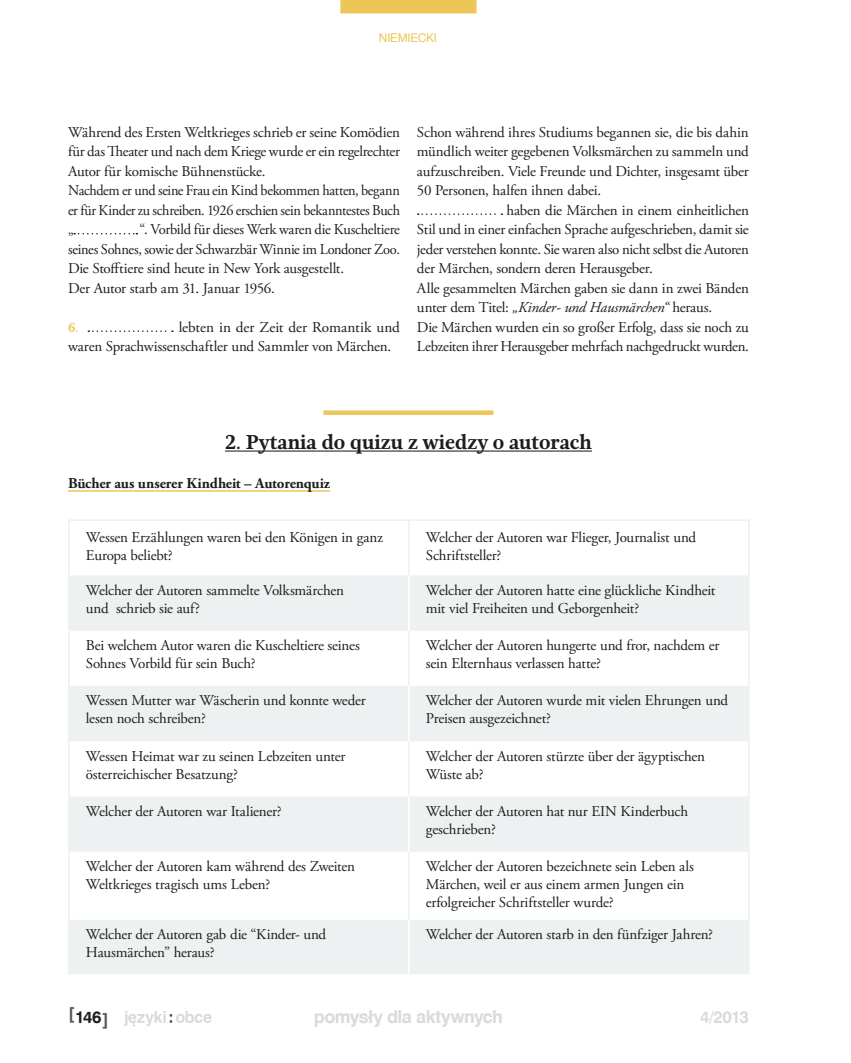
<style>
.page{position:relative;width:851px;height:1063px;background:#fff}
.page>*{position:absolute;margin:0;border:0;box-sizing:border-box;transform-origin:0 0}
.t1{font:700 21px "Nyte";color:#1d1d1b}
.t2{font:700 18px "Swiss 721 TL";letter-spacing:-.03em;color:#dadada}
.t3{font:700 16.65px "Swiss 721 TL";color:#dadada}
.t4{font:700 16.5px "Swiss 721 TL";color:#1d1d1b}
.t5{font:15px/18px "Adobe Garamond Pro";letter-spacing:-.02em;color:#1d1d1b}
.t6{font:italic 15px "Adobe Garamond Pro";letter-spacing:-.01em;color:#1d1d1b}
.t7{font:700 15px "Adobe Garamond Pro";letter-spacing:-.01em;color:#1d1d1b}
.t8{font:700 13.5px "Nyte";color:#ecc758}
.t9{font:12px "Swiss 721 TL";letter-spacing:-.015em;color:#ecc758}
.s1{font-style:normal}
.s2{color:#575756}
</style>
<div class="page">
<svg style="left:74px;top:233px;width:63px;height:1px"></svg>
<svg style="left:88px;top:330px;width:85px;height:2px"></svg>
<svg style="left:417px;top:213px;width:85px;height:2px"></svg>
<div style="left:323px;top:410px;width:170px;height:5px;background:#ecc758"></div>
<hr style="left:225px;top:451px;width:367px;height:1px;background:#1d1d1b">
<hr style="left:68px;top:490px;width:262px;height:2px;background:#ecc758">
<svg style="left:70px;top:575px;width:678px;height:399px;fill:#eef1f1"></svg>
<hr style="left:68px;top:519px;width:341px;height:2px;background:#eef1f1">
<hr style="left:409px;top:519px;width:340px;height:2px;background:#eef1f1">
<hr style="left:408px;top:521px;width:1px;height:54px;background:#eef1f1">
<hr style="left:408px;top:631px;width:1px;height:55px;background:#eef1f1">
<hr style="left:408px;top:741px;width:1px;height:55px;background:#eef1f1">
<hr style="left:408px;top:852px;width:1px;height:68px;background:#eef1f1">
<hr style="left:408px;top:575px;width:1px;height:56px;background:#fff">
<hr style="left:408px;top:686px;width:1px;height:55px;background:#fff">
<hr style="left:408px;top:796px;width:1px;height:56px;background:#fff">
<hr style="left:408px;top:920px;width:1px;height:54px;background:#fff">
<hr style="left:68px;top:521px;width:2px;height:54px;background:#eef1f1">
<hr style="left:748px;top:521px;width:1px;height:54px;background:#eef1f1">
<hr style="left:68px;top:575px;width:2px;height:56px;background:#eef1f1">
<hr style="left:748px;top:575px;width:1px;height:56px;background:#eef1f1">
<hr style="left:68px;top:631px;width:2px;height:55px;background:#eef1f1">
<hr style="left:748px;top:631px;width:1px;height:55px;background:#eef1f1">
<hr style="left:68px;top:686px;width:2px;height:55px;background:#eef1f1">
<hr style="left:748px;top:686px;width:1px;height:55px;background:#eef1f1">
<hr style="left:68px;top:741px;width:2px;height:55px;background:#eef1f1">
<hr style="left:748px;top:741px;width:1px;height:55px;background:#eef1f1">
<hr style="left:68px;top:796px;width:2px;height:56px;background:#eef1f1">
<hr style="left:748px;top:796px;width:1px;height:56px;background:#eef1f1">
<hr style="left:68px;top:852px;width:2px;height:68px;background:#eef1f1">
<hr style="left:748px;top:852px;width:1px;height:68px;background:#eef1f1">
<hr style="left:68px;top:920px;width:2px;height:54px;background:#eef1f1">
<hr style="left:748px;top:920px;width:1px;height:54px;background:#eef1f1">
<svg style="left:124px;top:1011px;width:87px;height:15px"></svg>
<div style="left:340px;top:0;width:136px;height:13px;background:#ecc758"></div>
<p class="t9" style="left:379px;top:30px;width:60px">NIEMIECKI</p>
<p class="t5" style="left:68px;top:123px;width:333px;line-height:19.5px">Während des Ersten Weltkrieges schrieb er seine Komödien für das Theater und nach dem Kriege wurde er ein regelrechter Autor für komische Bühnenstücke.<br>Nachdem er und seine Frau ein Kind bekommen hatten, begann er für Kinder zu schreiben. 1926 erschien sein bekanntestes Buch „</p>
<p class="t5" style="left:68px;top:220px;width:333px;line-height:19.5px;text-indent:71px">“. Vorbild für dieses Werk waren die Kuscheltiere seines Sohnes, sowie der Schwarzbär Winnie im Londoner Zoo.<br>Die Stofftiere sind heute in New York ausgestellt.<br>Der Autor starb am 31. Januar 1956.</p>
<p class="t8" style="left:68px;top:318px;width:12px">6.</p>
<p class="t5" style="left:68px;top:318px;width:333px;line-height:19.5px;text-indent:111px">lebten in der Zeit der Romantik und waren Sprachwissenschaftler und Sammler von Märchen.</p>
<p class="t5" style="left:417px;top:124px;width:333px">Schon während ihres Studiums begannen sie, die bis dahin</p>
<p class="t5" style="left:417px;top:143px;width:333px">mündlich weiter gegebenen Volksmärchen zu sammeln und</p>
<p class="t5" style="left:417px;top:163px;width:333px">aufzuschreiben. Viele Freunde und Dichter, insgesamt über</p>
<p class="t5" style="left:417px;top:182px;width:186px">50 Personen, halfen ihnen dabei.</p>
<p class="t5" style="left:506px;top:202px;width:244px">haben die Märchen in einem einheitlichen</p>
<p class="t5" style="left:417px;top:221px;width:333px">Stil und in einer einfachen Sprache aufgeschrieben, damit sie</p>
<p class="t5" style="left:417px;top:241px;width:333px">jeder verstehen konnte. Sie waren also nicht selbst die Autoren</p>
<p class="t5" style="left:417px;top:260px;width:237px">der Märchen, sondern deren Herausgeber.</p>
<p class="t5" style="left:417px;top:280px;width:333px">Alle gesammelten Märchen gaben sie dann in zwei Bänden</p>
<p class="t6" style="left:417px;top:299px;width:296px"><span class="s1">unter dem Titel:</span> „Kinder- und Hausmärchen“ <span class="s1">heraus.</span></p>
<p class="t5" style="left:417px;top:319px;width:333px">Die Märchen wurden ein so großer Erfolg, dass sie noch zu</p>
<p class="t5" style="left:417px;top:338px;width:333px">Lebzeiten ihrer Herausgeber mehrfach nachgedruckt wurden.</p>
<h1 class="t1" style="left:225px;top:427px;width:368px">2. Pytania do quizu z wiedzy o autorach</h1>
<p class="t7" style="left:68px;top:474px;width:263px">Bücher aus unserer Kindheit – Autorenquiz</p>
<p class="t5" style="left:86px;top:529px;width:299px">Wessen Erzählungen waren bei den Königen in ganz<br>Europa beliebt?</p>
<p class="t5" style="left:426px;top:529px;width:272px">Welcher der Autoren war Flieger, Journalist und<br>Schriftsteller?</p>
<p class="t5" style="left:86px;top:582px;width:259px">Welcher der Autoren sammelte Volksmärchen und schrieb sie auf?</p>
<p class="t5" style="left:426px;top:582px;width:291px">Welcher der Autoren hatte eine glückliche Kindheit mit viel Freiheiten und Geborgenheit?</p>
<p class="t5" style="left:86px;top:637px;width:275px">Bei welchem Autor waren die Kuscheltiere seines<br>Sohnes Vorbild für sein Buch?</p>
<p class="t5" style="left:426px;top:637px;width:295px">Welcher der Autoren hungerte und fror, nachdem er sein Elternhaus verlassen hatte?</p>
<p class="t5" style="left:86px;top:692px;width:281px">Wessen Mutter war Wäscherin und konnte weder lesen noch schreiben?</p>
<p class="t5" style="left:426px;top:692px;width:304px">Welcher der Autoren wurde mit vielen Ehrungen und<br>Preisen ausgezeichnet?</p>
<p class="t5" style="left:86px;top:747px;width:261px">Wessen Heimat war zu seinen Lebzeiten unter österreichischer Besatzung?</p>
<p class="t5" style="left:426px;top:747px;width:280px">Welcher der Autoren stürzte über der ägyptischen<br>Wüste ab?</p>
<p class="t5" style="left:86px;top:803px;width:197px">Welcher der Autoren war Italiener?</p>
<p class="t5" style="left:426px;top:803px;width:264px">Welcher der Autoren hat nur EIN Kinderbuch geschrieben?</p>
<p class="t5" style="left:86px;top:858px;width:271px">Welcher der Autoren kam während des Zweiten<br>Weltkrieges tragisch ums Leben?</p>
<p class="t5" style="left:426px;top:858px;width:269px">Welcher der Autoren bezeichnete sein Leben als<br>Märchen, weil er aus einem armen Jungen ein erfolgreicher Schriftsteller wurde?</p>
<p class="t5" style="left:86px;top:926px;width:242px">Welcher der Autoren gab die “Kinder- und<br>Hausmärchen” heraus?</p>
<p class="t5" style="left:426px;top:926px;width:289px">Welcher der Autoren starb in den fünfziger Jahren?</p>
<p class="t4" style="left:68px;top:1006px;width:42px"><sup>[</sup>146<span class="s2">]</span></p>
<p class="t3" style="left:700px;top:1006px;width:50px">4/2013</p>
<p class="t2" style="left:314px;top:1005px;width:191px">pomysły dla aktywnych</p>
</div>
